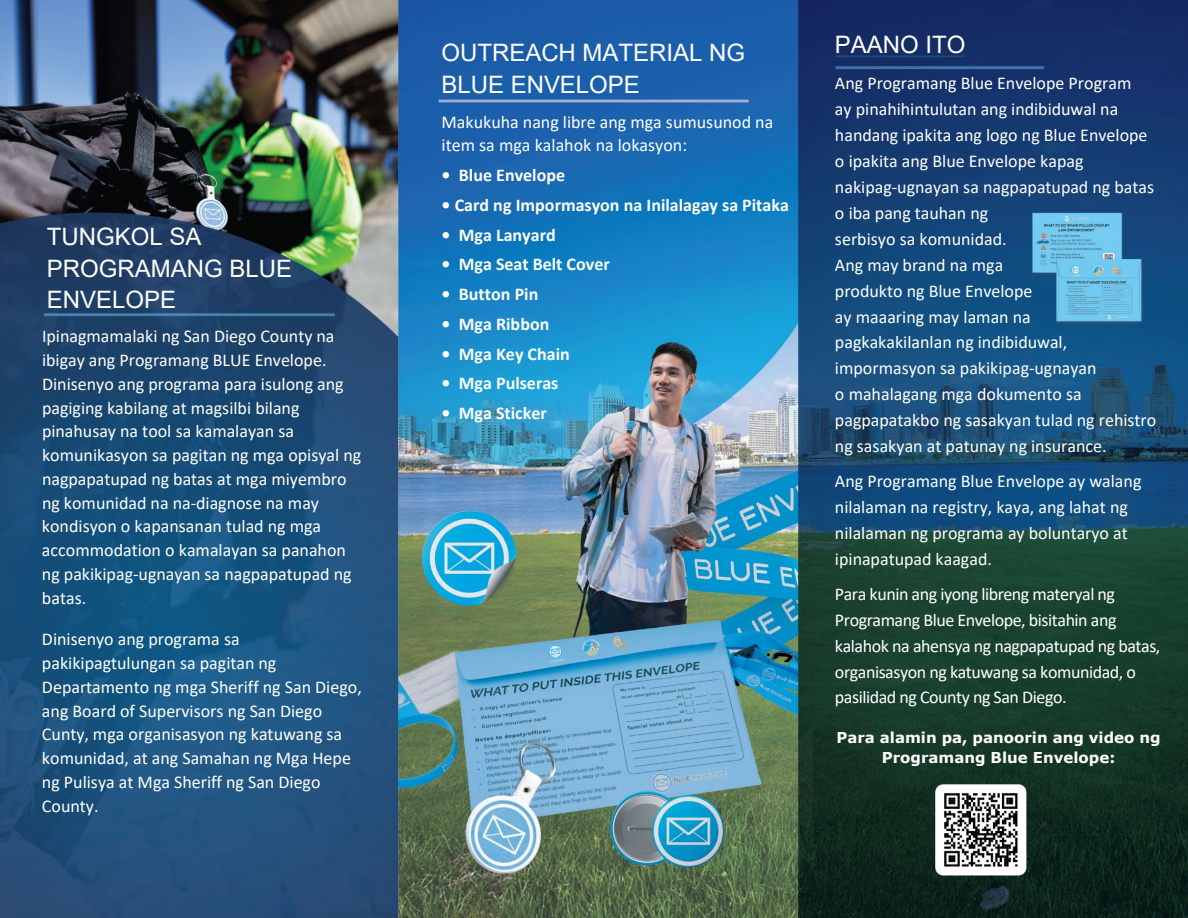
<style>
.page{position:relative;width:1188px;height:918px;background:#fff}
.page>*{position:absolute;margin:0;border:0;box-sizing:border-box;transform-origin:0 0}
.t1{font:24px/31.7px "Arial";color:#fff}
.t2{font:18px/23.7px "Calibri";color:#fff}
.t3{font:18px/26px "Calibri";letter-spacing:-.025em;color:#fff}
.t4{font:700 18px "Calibri";color:#fff}
.t5{font:700 15px/19.8px "Verdana";color:#fff;text-align:center}
</style>
<div class="page">
<img style="left:0;top:0;width:1188px;height:918px">
<svg style="left:835px;top:55px;width:131px;height:2px"></svg>
<p class="t1" style="left:47px;top:221px;width:156px">TUNGKOL SA</p>
<p class="t1" style="left:47px;top:252px;width:247px">PROGRAMANG BLUE</p>
<p class="t1" style="left:47px;top:284px;width:131px">ENVELOPE</p>
<p class="t2" style="left:42px;top:324px;width:321px">Ipinagmamalaki ng San Diego County na ibigay ang Programang BLUE Envelope.<br>Dinisenyo ang programa para isulong ang pagiging kabilang at magsilbi bilang pinahusay na tool sa kamalayan sa komunikasyon sa pagitan ng mga opisyal ng nagpapatupad ng batas at mga miyembro ng komunidad na na-diagnose na may kondisyon o kapansanan tulad ng mga accommodation o kamalayan sa panahon ng pakikipag-ugnayan sa nagpapatupad ng batas.</p>
<p class="t2" style="left:42px;top:627px;width:321px">Dinisenyo ang programa sa pakikipagtulungan sa pagitan ng<br>Departamento ng mga Sheriff ng San Diego, ang Board of Supervisors ng San Diego<br>Cunty, mga organisasyon ng katuwang sa komunidad, at ang Samahan ng Mga Hepe ng Pulisya at Mga Sheriff ng San Diego<br>County.</p>
<p class="t1" style="left:442px;top:37px;width:305px">OUTREACH MATERIAL NG<br>BLUE ENVELOPE</p>
<p class="t2" style="left:442px;top:109px;width:333px">Makukuha nang libre ang mga sumusunod na item sa mga kalahok na lokasyon:</p>
<p class="t4" style="left:442px;top:162px;width:125px">• Blue Envelope</p>
<p class="t4" style="left:442px;top:192px;width:349px">• Card ng Impormasyon na Inilalagay sa Pitaka</p>
<p class="t4" style="left:442px;top:222px;width:116px">• Mga Lanyard</p>
<p class="t4" style="left:442px;top:252px;width:170px">• Mga Seat Belt Cover</p>
<p class="t4" style="left:442px;top:281px;width:98px">• Button Pin</p>
<p class="t4" style="left:442px;top:311px;width:109px">• Mga Ribbon</p>
<p class="t4" style="left:442px;top:341px;width:130px">• Mga Key Chain</p>
<p class="t4" style="left:442px;top:371px;width:118px">• Mga Pulseras</p>
<p class="t4" style="left:442px;top:401px;width:107px">• Mga Sticker</p>
<p class="t1" style="left:835px;top:29px;width:132px">PAANO ITO</p>
<p class="t2" style="left:835px;top:70px;width:323px;line-height:26px">Ang Programang Blue Envelope Program<br>ay pinahihintulutan ang indibiduwal na handang ipakita ang logo ng Blue Envelope o ipakita ang Blue Envelope kapag nakipag-ugnayan sa nagpapatupad ng batas o iba pang tauhan ng<br>serbisyo sa komunidad.<br>Ang may brand na mga<br>produkto ng Blue Envelope<br>ay maaaring may laman na<br>pagkakakilanlan ng indibiduwal, impormasyon sa pakikipag-ugnayan<br>o mahalagang mga dokumento sa pagpapatakbo ng sasakyan tulad ng rehistro ng sasakyan at patunay ng insurance.</p>
<p class="t2" style="left:835px;top:468px;width:308px;line-height:26px">Ang Programang Blue Envelope ay walang nilalaman na registry, kaya, ang lahat ng nilalaman ng programa ay boluntaryo at ipinapatupad kaagad.</p>
<p class="t3" style="left:835px;top:580px;width:327px">Para kunin ang iyong libreng materyal ng Programang Blue Envelope, bisitahin ang kalahok na ahensya ng nagpapatupad ng batas, organisasyon ng katuwang sa komunidad, o pasilidad ng County ng San Diego.</p>
<p class="t5" style="left:836px;top:727px;width:326px">Para alamin pa, panoorin ang video ng<br>Programang Blue Envelope:</p>
</div>
